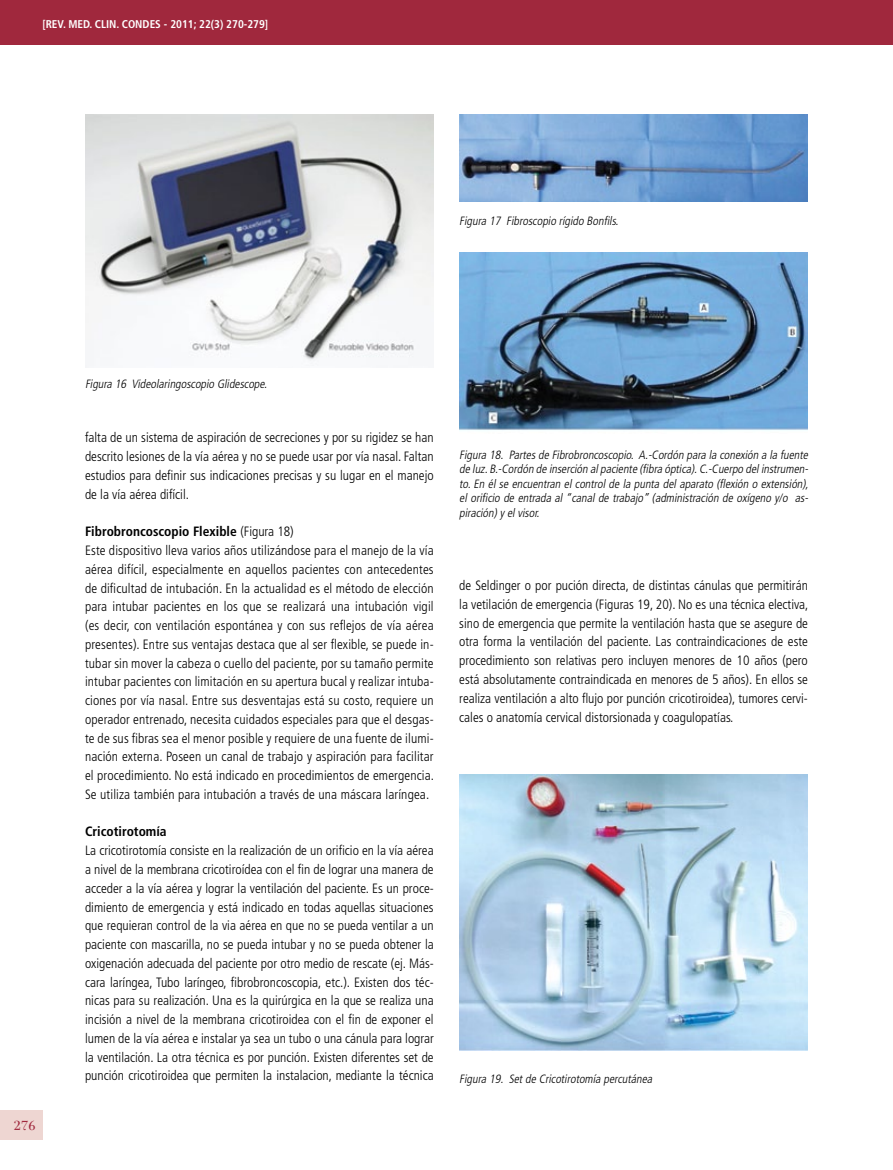
<style>
.page{position:relative;width:893px;height:1170px;background:#fff}
.page>*{position:absolute;margin:0;border:0;box-sizing:border-box;transform-origin:0 0}
.t1{font:19.5px "Filosofia Grand Caps";color:#a0283d;scale:1.1 1}
.t2{font:300 condensed 13.5px/18.8px "Frutiger";letter-spacing:.01em;color:#000;text-align:justify}
.t3{font:700 condensed 13.5px "Frutiger";color:#000}
.t4{font:italic 300 condensed 12px/14.4px "Frutiger";color:#000;text-align:justify}
.t5{font:700 condensed 11.25px "Frutiger";color:#fff}
.s1{font-weight:700}
</style>
<div class="page">
<div style="left:0;top:1110px;width:43px;height:30px;background:#eed6d2"></div>
<img style="left:85px;top:115px;width:349px;height:252px">
<img style="left:459px;top:252px;width:349px;height:179px">
<img style="left:459px;top:115px;width:349px;height:86px">
<img style="left:459px;top:774px;width:349px;height:276px">
<div style="left:0;top:0;width:893px;height:44px;background:#a0283d"></div>
<p class="t5" style="left:42px;top:17px;width:227px">[REV. MED. CLIN. CONDES - 2011; 22(3) 270-279]</p>
<p class="t4" style="left:459px;top:214px;width:163px">Figura 17 Fibroscopio rígido Bonfils.</p>
<h1 class="t1" style="left:14px;top:1113px;width:22px">276</h1>
<p class="t4" style="left:85px;top:376px;width:186px">Figura 16 Videolaringoscopio Glidescope.</p>
<p class="t2" style="left:85px;top:428px;width:350px">falta de un sistema de aspiración de secreciones y por su rigidez se han descrito lesiones de la vía aérea y no se puede usar por vía nasal. Faltan estudios para definir sus indicaciones precisas y su lugar en el manejo de la vía aérea difícil.</p>
<p class="t2" style="left:85px;top:522px;width:351px;text-align:left"><span class="s1">Fibrobroncoscopio Flexible</span> (Figura 18)<br>Este dispositivo lleva varios años utilizándose para el manejo de la vía aérea difícil, especialmente en aquellos pacientes con antecedentes de dificultad de intubación. En la actualidad es el método de elección para intubar pacientes en los que se realizará una intubación vigil (es decir, con ventilación espontánea y con sus reflejos de vía aérea presentes). Entre sus ventajas destaca que al ser flexible, se puede in&shy;tubar sin mover la cabeza o cuello del paciente, por su tamaño permite intubar pacientes con limitación en su apertura bucal y realizar intuba&shy;ciones por vía nasal. Entre sus desventajas está su costo, requiere un operador entrenado, necesita cuidados especiales para que el desgas&shy;te de sus fibras sea el menor posible y requiere de una fuente de ilumi&shy;nación externa. Poseen un canal de trabajo y aspiración para facilitar el procedimiento. No está indicado en procedimientos de emergencia.<br>Se utiliza también para intubación a través de una máscara laríngea.</p>
<p class="t3" style="left:85px;top:823px;width:83px">Cricotirotomía</p>
<p class="t2" style="left:85px;top:841px;width:350px">La cricotirotomía consiste en la realización de un orificio en la vía aérea a nivel de la membrana cricotiroídea con el fin de lograr una manera de acceder a la vía aérea y lograr la ventilación del paciente. Es un proce&shy;dimiento de emergencia y está indicado en todas aquellas situaciones que requieran control de la via aérea en que no se pueda ventilar a un paciente con mascarilla, no se pueda intubar y no se pueda obtener la oxigenación adecuada del paciente por otro medio de rescate (ej. Más&shy;cara laríngea, Tubo laríngeo, fibrobroncoscopia, etc.). Existen dos téc&shy;nicas para su realización. Una es la quirúrgica en la que se realiza una incisión a nivel de la membrana cricotiroidea con el fin de exponer el lumen de la vía aérea e instalar ya sea un tubo o una cánula para lograr la ventilación. La otra técnica es por punción. Existen diferentes set de punción cricotiroidea que permiten la instalacion, mediante la técnica</p>
<p class="t4" style="left:459px;top:448px;width:353px">Figura 18. Partesde Fibrobroncoscopio. A.-Cordón para la conexión a la fuente de luz.B.-Cordón de inserción alpaciente (fibra óptica).C.-Cuerpo delinstrumen&shy;to.En él se encuentran el control de la punta del aparato (flexión o extensión), el orificio de entrada al“canal de trabajo”(administración de oxígeno y/o as&shy;piración)yelvisor.</p>
<p class="t2" style="left:459px;top:576px;width:351px">de Seldinger o por pución directa, de distintas cánulas que permitirán la vetilación de emergencia (Figuras 19, 20). No es una técnica electiva, sino de emergencia que permite la ventilación hasta que se asegure de otra forma la ventilación del paciente. Las contraindicaciones de este procedimiento son relativas pero incluyen menores de 10 años (pero está absolutamente contraindicada en menores de 5 años). En ellos se realiza ventilación a alto flujo por punción cricotiroidea), tumores cervi&shy;cales o anatomía cervical distorsionada y coagulopatías.</p>
<p class="t4" style="left:459px;top:1071px;width:197px">Figura 19. Setde Cricotirotomía percutánea</p>
</div>
